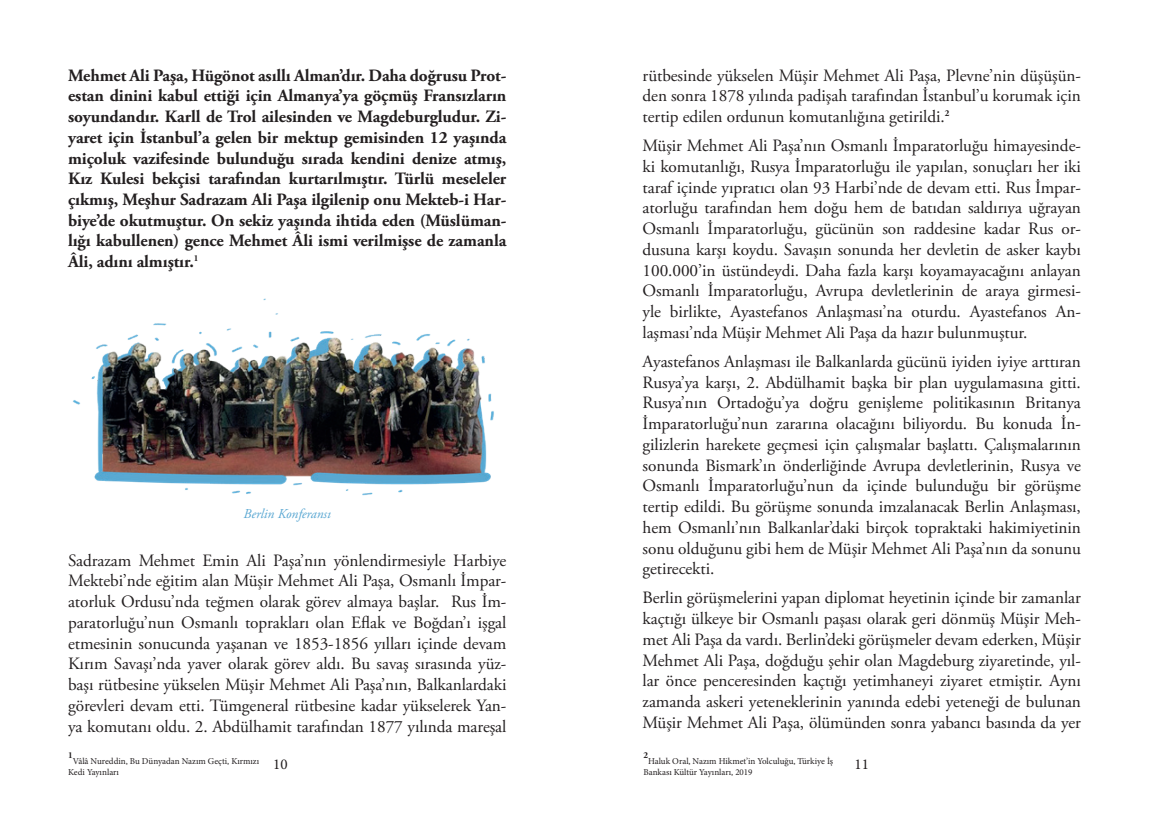
<style>
.page{position:relative;width:1149px;height:830px;background:#fff}
.page>*{position:absolute;margin:0;border:0;box-sizing:border-box;transform-origin:0 0}
.t1{font:17.25px/20.7px "Adobe Garamond Pro";letter-spacing:-.005em;color:#231f20;text-align:justify}
.t2{font:700 17.25px/20.7px "Adobe Garamond Pro";letter-spacing:-.005em;color:#231f20;text-align:justify}
.t3{font:15px "Minion Pro";color:#231f20}
.t4{font:italic 13.5px "Adobe Garamond Pro";color:#59a7d2}
.t5{font:9px/10.8px "Minion Pro";color:#231f20}
.t6{font:700 9px "Adobe Garamond Pro";color:#231f20}
</style>
<div class="page">
<img style="left:72px;top:298px;width:422px;height:198px">
<p class="t2" style="left:68px;top:65px;width:439px">Mehmet Ali Paşa, Hügönot asıllı Alman’dır. Daha doğrusu Prot&shy;estan dinini kabul ettiği için Almanya’ya göçmüş Fransızların soyundandır. Karll de Trol ailesinden ve Magdeburgludur. Zi&shy;yaret için İstanbul’a gelen bir mektup gemisinden 12 yaşında miçoluk vazifesinde bulunduğu sırada kendini denize atmış, Kız Kulesi bekçisi tarafından kurtarılmıştır. Türlü meseleler çıkmış, Meşhur Sadrazam Ali Paşa ilgilenip onu Mekteb-i Har&shy;biye’de okutmuştur. On sekiz yaşında ihtida eden (Müslüman&shy;lığı kabullenen) gence Mehmet Âli ismi verilmişse de zamanla Âli, adını almıştır.<sup>1</sup></p>
<p class="t4" style="left:243px;top:506px;width:89px">Berlin Konferansı</p>
<p class="t1" style="left:68px;top:550px;width:439px">Sadrazam Mehmet Emin Ali Paşa’nın yönlendirmesiyle Harbiye Mektebi’nde eğitim alan Müşir Mehmet Ali Paşa, Osmanlı İmpar&shy;atorluk Ordusu’nda teğmen olarak görev almaya başlar. Rus İm&shy;paratorluğu’nun Osmanlı toprakları olan Eflak ve Boğdan’ı işgal etmesinin sonucunda yaşanan ve 1853-1856 yılları içinde devam Kırım Savaşı’nda yaver olarak görev aldı. Bu savaş sırasında yüz&shy;başı rütbesine yükselen Müşir Mehmet Ali Paşa’nın, Balkanlardaki görevleri devam etti. Tümgeneral rütbesine kadar yükselerek Yan&shy;ya komutanı oldu. 2. Abdülhamit tarafından 1877 yılında mareşal</p>
<p class="t1" style="left:642px;top:65px;width:439px">rütbesinde yükselen Müşir Mehmet Ali Paşa, Plevne’nin düşüşün&shy;den sonra 1878 yılında padişah tarafından İstanbul’u korumak için tertip edilen ordunun komutanlığına getirildi.<sup>2</sup></p>
<p class="t1" style="left:642px;top:136px;width:440px">Müşir Mehmet Ali Paşa’nın Osmanlı İmparatorluğu himayesinde&shy;ki komutanlığı, Rusya İmparatorluğu ile yapılan, sonuçları her iki taraf içinde yıpratıcı olan 93 Harbi’nde de devam etti. Rus İmpar&shy;atorluğu tarafından hem doğu hem de batıdan saldırıya uğrayan Osmanlı İmparatorluğu, gücünün son raddesine kadar Rus or&shy;dusuna karşı koydu. Savaşın sonunda her devletin de asker kaybı 100.000’in üstündeydi. Daha fazla karşı koyamayacağını anlayan Osmanlı İmparatorluğu, Avrupa devletlerinin de araya girmesi&shy;yle birlikte, Ayastefanos Anlaşması’na oturdu. Ayastefanos An&shy;laşması’nda Müşir Mehmet Ali Paşa da hazır bulunmuştur.</p>
<p class="t1" style="left:642px;top:351px;width:439px">Ayastefanos Anlaşması ile Balkanlarda gücünü iyiden iyiye arttıran Rusya’ya karşı, 2. Abdülhamit başka bir plan uygulamasına gitti.<br>Rusya’nın Ortadoğu’ya doğru genişleme politikasının Britanya İmparatorluğu’nun zararına olacağını biliyordu. Bu konuda İn&shy;gilizlerin harekete geçmesi için çalışmalar başlattı. Çalışmalarının sonunda Bismark’ın önderliğinde Avrupa devletlerinin, Rusya ve Osmanlı İmparatorluğu’nun da içinde bulunduğu bir görüşme tertip edildi. Bu görüşme sonunda imzalanacak Berlin Anlaşması, hem Osmanlı’nın Balkanlar’daki birçok topraktaki hakimiyetinin sonu olduğunu gibi hem de Müşir Mehmet Ali Paşa’nın da sonunu getirecekti.</p>
<p class="t1" style="left:642px;top:588px;width:440px">Berlin görüşmelerini yapan diplomat heyetinin içinde bir zamanlar kaçtığı ülkeye bir Osmanlı paşası olarak geri dönmüş Müşir Meh&shy;met Ali Paşa da vardı. Berlin’deki görüşmeler devam ederken, Müşir Mehmet Ali Paşa, doğduğu şehir olan Magdeburg ziyaretinde, yıl&shy;lar önce penceresinden kaçtığı yetimhaneyi ziyaret etmiştir. Aynı zamanda askeri yeteneklerinin yanında edebi yeteneği de bulunan Müşir Mehmet Ali Paşa, ölümünden sonra yabancı basında da yer</p>
<p class="t6" style="left:68px;top:749px;width:6px">1</p>
<p class="t5" style="left:68px;top:755px;width:192px;text-indent:5px">Vâlâ Nureddin, Bu Dünyadan Nazım Geçti, Kırmızı<br>Kedi Yayınları</p>
<p class="t6" style="left:643px;top:749px;width:6px">2</p>
<p class="t5" style="left:643px;top:755px;width:191px;text-indent:5px">Haluk Oral, Nazım Hikmet’in Yolculuğu, Türkiye İş<br>Bankası Kültür Yayınları, 2019</p>
<p class="t3" style="left:273px;top:753px;width:16px">10</p>
<p class="t3" style="left:854px;top:753px;width:16px">11</p>
</div>
